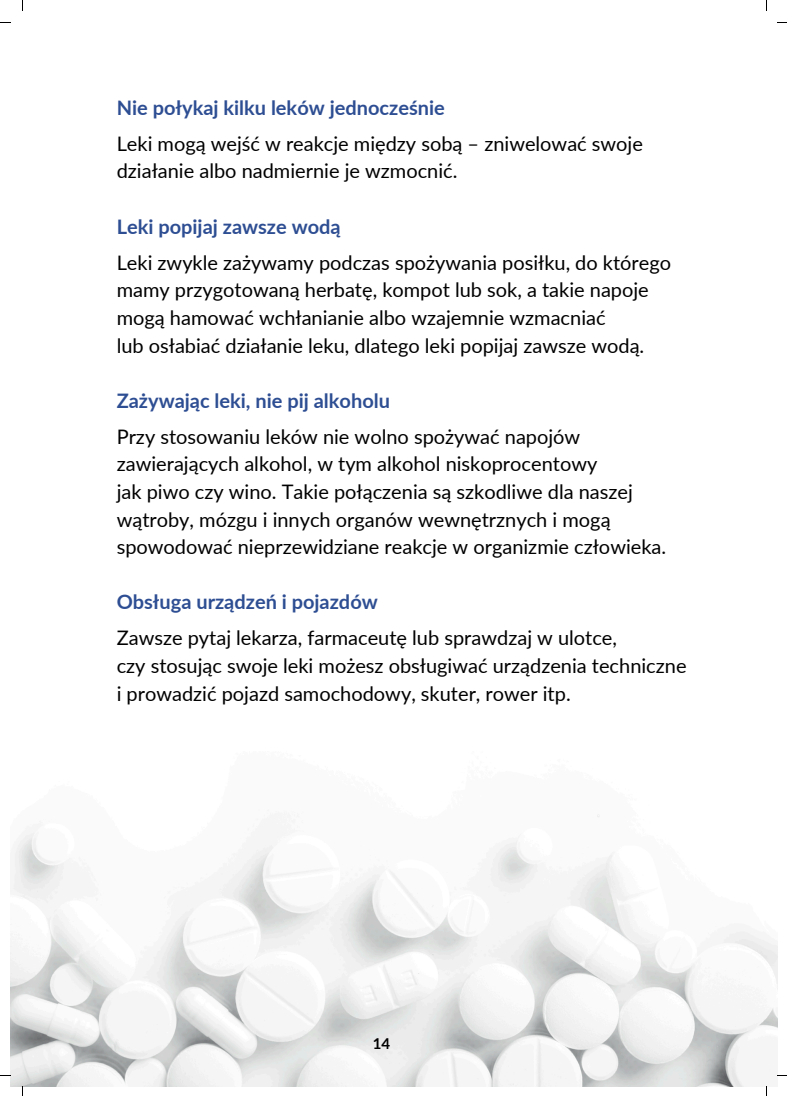
<style>
.page{position:relative;width:787px;height:1096px;background:#fff}
.page>*{position:absolute;margin:0;border:0;box-sizing:border-box;transform-origin:0 0}
.t1{font:20px/27.6px "Lato";color:#000}
.t2{font:700 20px "Lato";color:#2e4e93}
.t3{font:700 15px "Lato";color:#000}
</style>
<div class="page">
<img style="left:10px;top:814px;width:767px;height:272px">
<h1 class="t2" style="left:117px;top:95px;width:330px">Nie połykaj kilku leków jednocześnie</h1>
<p class="t1" style="left:117px;top:129px;width:528px">Leki mogą wejść w reakcje między sobą – zniwelować swoje działanie albo nadmiernie je wzmocnić.</p>
<p class="t2" style="left:117px;top:214px;width:225px">Leki popijaj zawsze wodą</p>
<h1 class="t1" style="left:117px;top:248px;width:556px">Leki zwykle zażywamy podczas spożywania posiłku, do którego mamy przygotowaną herbatę, kompot lub sok, a takie napoje mogą hamować wchłanianie albo wzajemnie wzmacniać</h1>
<p class="t1" style="left:117px;top:331px;width:529px">lub osłabiać działanie leku, dlatego leki popijaj zawsze wodą.</p>
<p class="t2" style="left:117px;top:388px;width:275px">Zażywając leki, nie pij alkoholu</p>
<h1 class="t1" style="left:117px;top:422px;width:482px">Przy stosowaniu leków nie wolno spożywać napojów zawierających alkohol, w tym alkohol niskoprocentowy</h1>
<p class="t1" style="left:117px;top:477px;width:551px">jak piwo czy wino. Takie połączenia są szkodliwe dla naszej wątroby, mózgu i innych organów wewnętrznych i mogą spowodować nieprzewidziane reakcje w organizmie człowieka.</p>
<p class="t2" style="left:117px;top:589px;width:263px">Obsługa urządzeń i pojazdów</p>
<p class="t1" style="left:117px;top:623px;width:502px">Zawsze pytaj lekarza, farmaceutę lub sprawdzaj w ulotce,</p>
<p class="t1" style="left:117px;top:651px;width:571px">czy stosując swoje leki możesz obsługiwać urządzenia techniczne i prowadzić pojazd samochodowy, skuter, rower itp.</p>
<p class="t3" style="left:373px;top:1033px;width:19px">14</p>
</div>
